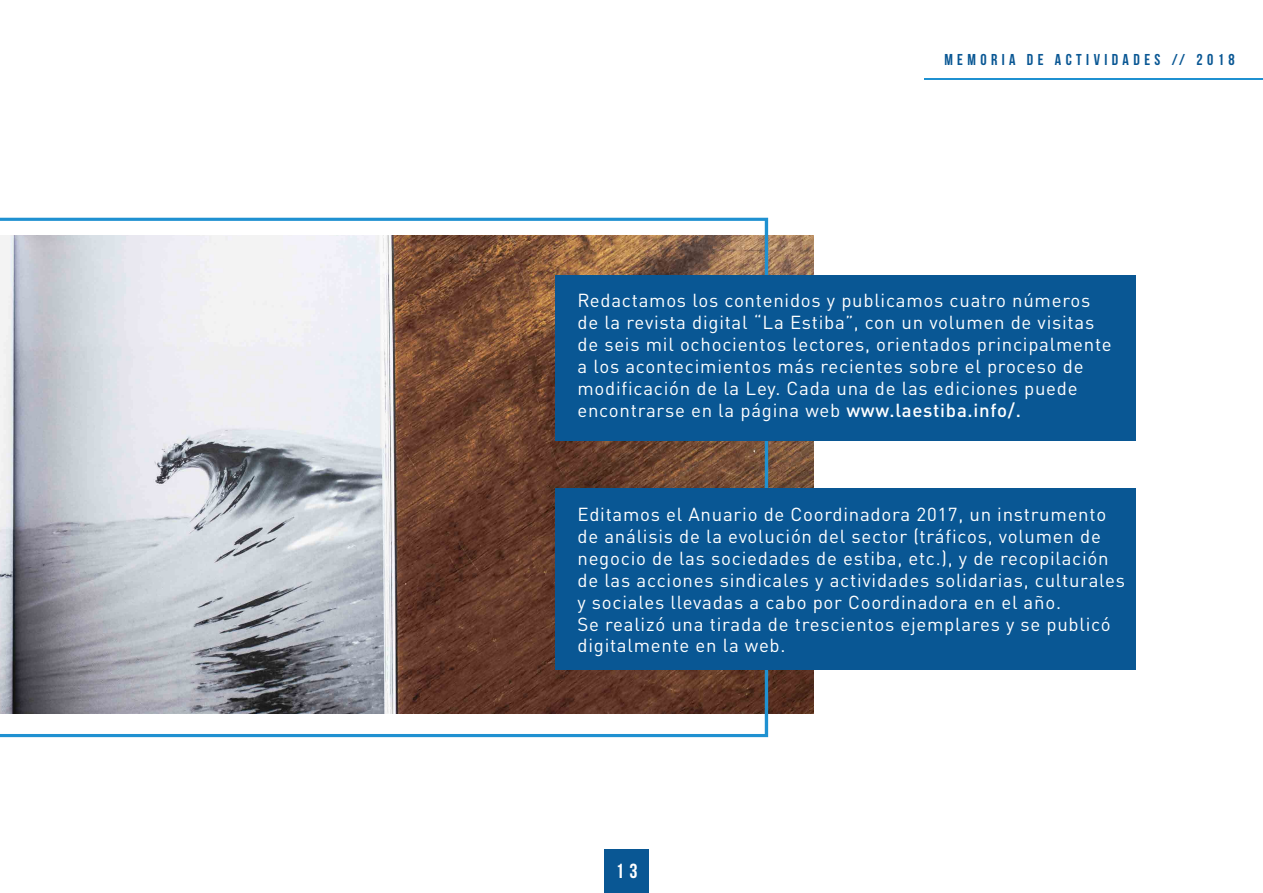
<style>
.page{position:relative;width:1263px;height:893px;background:#fff}
.page>*{position:absolute;margin:0;border:0;box-sizing:border-box;transform-origin:0 0}
.t1{font:700 20.4px "Bebas Neue";color:#fff}
.t2{font:18.6px/21.9px "DIN Pro";letter-spacing:.04em;color:#fff}
.t3{font:15.75px "Bebas Neue";letter-spacing:.28em;color:#095794}
.s1{font-weight:500}
</style>
<div class="page">
<svg style="left:0;top:218px;width:768px;height:519px"></svg>
<div style="left:555px;top:275px;width:581px;height:166px;background:#095794"></div>
<hr style="left:924px;top:78px;width:339px;height:1px;background:#1f91d1">
<div style="left:604px;top:850px;width:44px;height:43px;background:#095794"></div>
<div style="left:555px;top:489px;width:581px;height:181px;background:#095794"></div>
<p class="t3" style="left:944px;top:51px;width:292px">MEMORIA DE ACTIVIDADES // 2018</p>
<p class="t2" style="left:577px;top:288px;width:536px">Redactamos los contenidos y publicamos cuatro números de la revista digital “La Estiba”, con un volumen de visitas de seis mil ochocientos lectores, orientados principalmente a los acontecimientos más recientes sobre el proceso de modificación de la Ley. Cada una de las ediciones puede encontrarse en la página web <span class="s1">www.laestiba.info/.</span></p>
<p class="t2" style="left:577px;top:501px;width:549px">Editamos el Anuario de Coordinadora 2017, un instrumento de análisis de la evolución del sector (tráficos, volumen de negocio de las sociedades de estiba, etc.), y de recopilación de las acciones sindicales y actividades solidarias, culturales y sociales llevadas a cabo por Coordinadora en el año.<br>Se realizó una tirada de trescientos ejemplares y se publicó digitalmente en la web.</p>
<p class="t1" style="left:616px;top:860px;width:23px">1 3</p>
</div>
